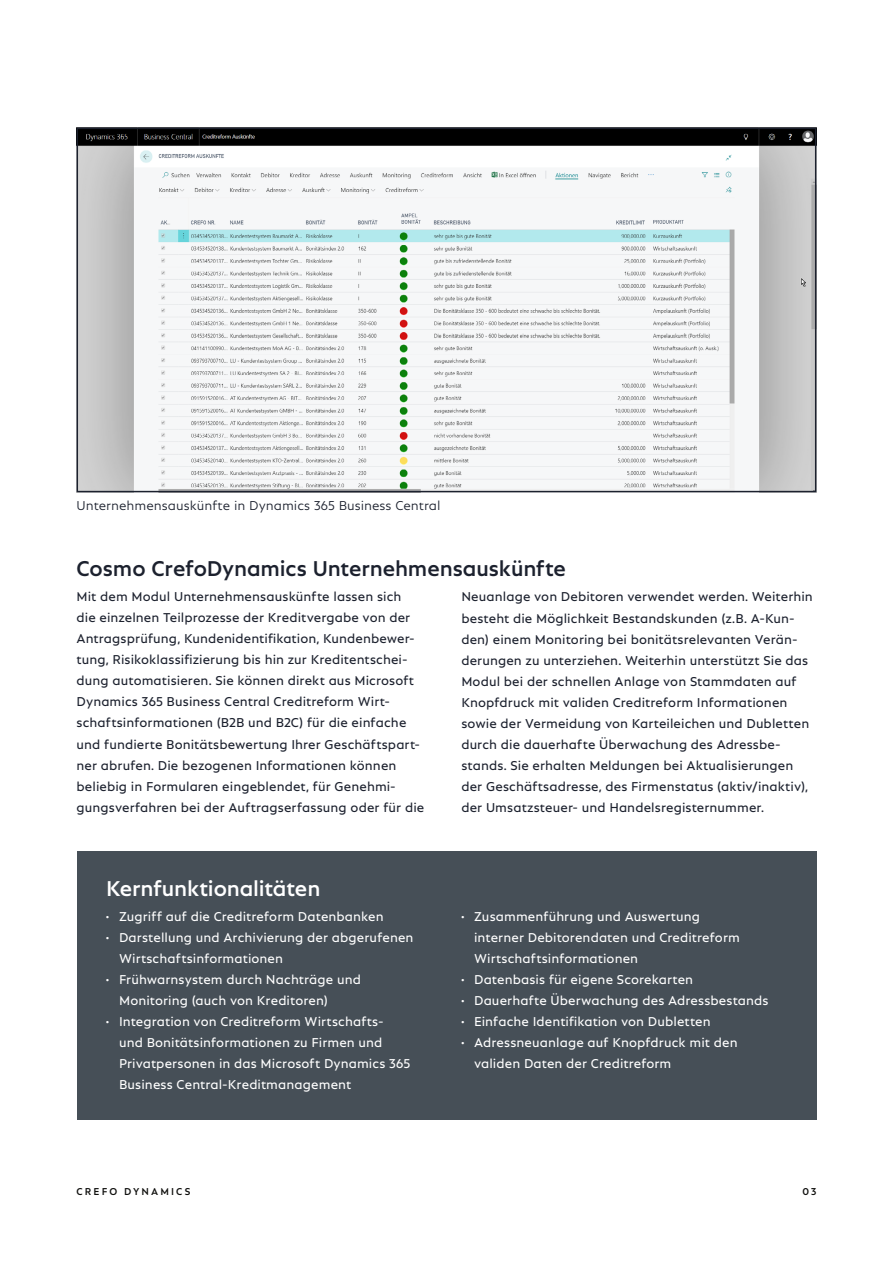
<style>
.page{position:relative;width:893px;height:1263px;background:#fff}
.page>*{position:absolute;margin:0;border:0;box-sizing:border-box;transform-origin:0 0}
.t1{font:500 22.5px "Neptune";letter-spacing:-.005em;color:#1c212e}
.t2{font:500 22.5px "Neptune";letter-spacing:-.01em;color:#fff}
.t3{font:13.5px/21px "Neptune";letter-spacing:.005em;color:#1c212e}
.t4{font:13.5px/21px "Neptune";letter-spacing:.005em;color:#fff}
.t5{font:300 13.5px "Neptune";color:#1c212e}
.t6{font:500 10.5px "Neptune";letter-spacing:.2em;color:#0f0f0d}
</style>
<div class="page">
<img style="left:80px;top:131px;width:733px;height:358px">
<div style="left:77px;top:128px;width:739px;height:364px;border:2px solid #1c212e"></div>
<div style="left:77px;top:851px;width:739px;height:268px;background:#464f57"></div>
<p class="t5" style="left:77px;top:497px;width:365px">Unternehmensauskünfte in Dynamics 365 Business Central</p>
<h1 class="t1" style="left:77px;top:555px;width:491px">Cosmo CrefoDynamics Unternehmensauskünfte</h1>
<p class="t3" style="left:77px;top:586px;width:349px">Mit dem Modul Unternehmensauskünfte lassen sich<br>die einzelnen Teilprozesse der Kreditvergabe von der Antragsprüfung, Kundenidentifikation, Kundenbewer&shy;tung, Risikoklassifizierung bis hin zur Kreditentschei&shy;dung automatisieren. Sie können direkt aus Microsoft Dynamics 365 Business Central Creditreform Wirt&shy;schaftsinformationen (B2B und B2C) für die einfache und fundierte Bonitätsbewertung Ihrer Geschäftspart&shy;ner abrufen. Die bezogenen Informationen können beliebig in Formularen eingeblendet, für Genehmi&shy;gungsverfahren bei der Auftragserfassung oder für die</p>
<p class="t3" style="left:461px;top:586px;width:353px">Neuanlage von Debitoren verwendet werden. Weiterhin besteht die Möglichkeit Bestandskunden (z.B. A-Kun&shy;den) einem Monitoring bei bonitätsrelevanten Verän&shy;derungen zu unterziehen. Weiterhin unterstützt Sie das Modul bei der schnellen Anlage von Stammdaten auf Knopfdruck mit validen Creditreform Informationen sowie der Vermeidung von Karteileichen und Dubletten durch die dauerhafte Überwachung des Adressbe&shy;stands. Sie erhalten Meldungen bei Aktualisierungen der Geschäftsadresse, des Firmenstatus (aktiv/inaktiv), der Umsatzsteuer- und Handelsregisternummer.</p>
<h1 class="t2" style="left:106px;top:875px;width:216px">Kernfunktionalitäten</h1>
<p class="t4" style="left:106px;top:906px;width:279px">• Zugriff auf die Creditreform Datenbanken</p>
<p class="t4" style="left:119px;top:927px;width:296px;text-indent:-13px">• Darstellung und Archivierung der abgerufenen<br>Wirtschaftsinformationen</p>
<p class="t4" style="left:119px;top:969px;width:243px;text-indent:-13px">• Frühwarnsystem durch Nachträge und<br>Monitoring (auch von Kreditoren)</p>
<p class="t4" style="left:119px;top:1011px;width:293px;text-indent:-13px">• Integration von Creditreform Wirtschafts&shy;und Bonitätsinformationen zu Firmen und Privatpersonen in das Microsoft Dynamics 365<br>Business Central-Kreditmanagement</p>
<p class="t4" style="left:474px;top:906px;width:267px;text-indent:-13px">• Zusammenführung und Auswertung interner Debitorendaten und Creditreform<br>Wirtschaftsinformationen</p>
<p class="t4" style="left:461px;top:969px;width:233px">• Datenbasis für eigene Scorekarten</p>
<p class="t4" style="left:461px;top:990px;width:309px">• Dauerhafte Überwachung des Adressbestands</p>
<p class="t4" style="left:461px;top:1011px;width:251px">• Einfache Identifikation von Dubletten</p>
<p class="t4" style="left:474px;top:1032px;width:265px;text-indent:-13px">• Adressneuanlage auf Knopfdruck mit den validen Daten der Creditreform</p>
<p class="t6" style="left:77px;top:1185px;width:115px">CREFO DYNAMICS</p>
<p class="t6" style="left:802px;top:1185px;width:16px">03</p>
</div>
